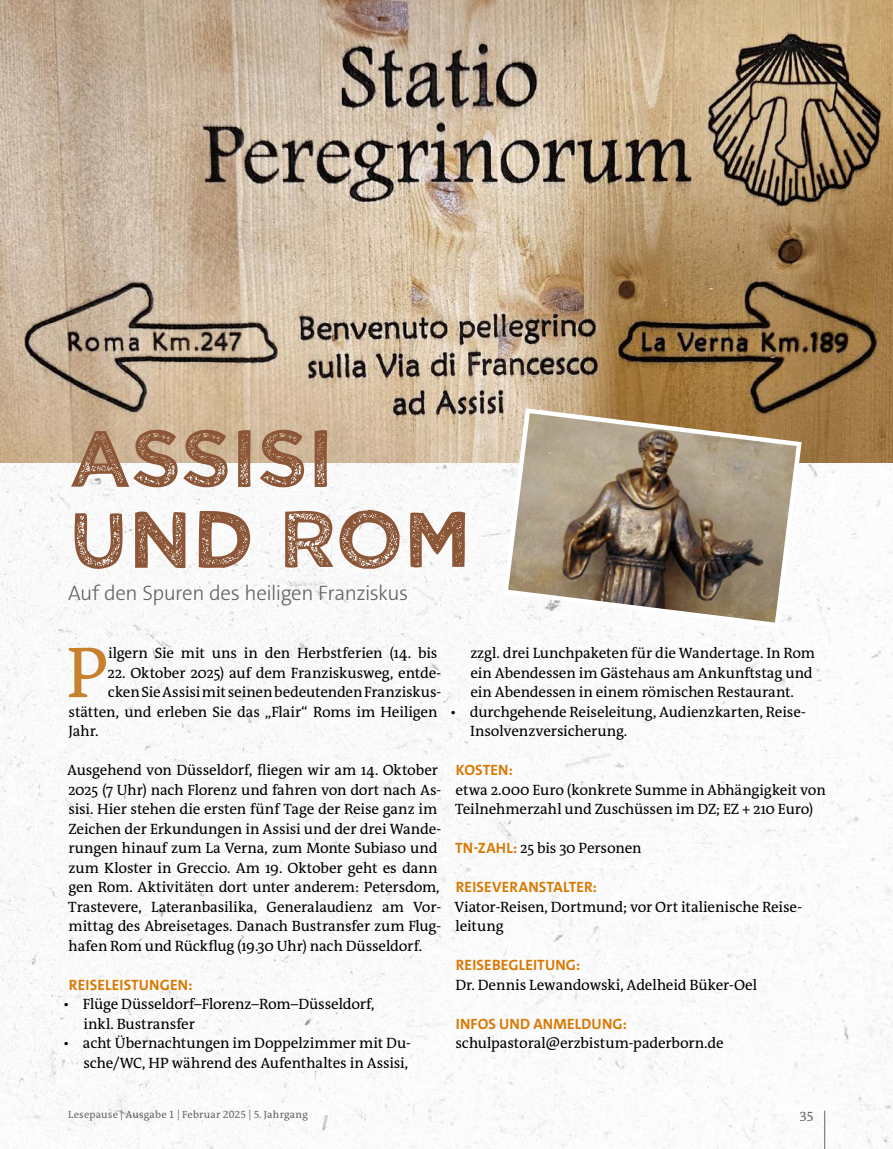
<style>
.page{position:relative;width:893px;height:1149px;background:#fff}
.page>*{position:absolute;margin:0;border:0;box-sizing:border-box;transform-origin:0 0}
.t1{font:80.55px/80.6px "Wicked Grit";letter-spacing:-.015em;color:#8c5738}
.t2{font:72.75px "The Antiqua B W5 Plain";color:#c7802b}
.t3{font:300 21px "The Sans C4 s";letter-spacing:-.025em;color:#636362}
.t4{font:15px/19.5px "The Antiqua B W5 Plain";letter-spacing:-.005em;color:#000}
.t5{font:700 15px "The Sans C4 s";letter-spacing:.01em;color:#d97904}
.t6{font:13.5px "The Antiqua B W5 Plain";color:#636362}
.t7{font:10.5px "The Antiqua B W5 Plain";letter-spacing:.015em;color:#636362}
.s1{font-family:"The Sans C4 s";font-weight:700;color:#d97904}
</style>
<div class="page">
<img style="left:0;top:463px;width:893px;height:685px">
<img style="left:0;top:0;width:893px;height:463px">
<hr style="left:824px;top:1110px;width:1px;height:38px;background:#636362">
<svg style="left:501px;top:405px;width:303px;height:225px"></svg>
<h1 class="t1" style="left:68px;top:413px;width:406px">ASSISI<br>UND ROM</h1>
<h3 class="t3" style="left:68px;top:578px;width:342px">Auf den Spuren des heiligen Franziskus</h3>
<h2 class="t2" style="left:66px;top:625px;width:44px">P</h2>
<p class="t4" style="left:108px;top:643px;width:331px">ilgern Sie mit uns in den Herbstferien (14. bis</p>
<p class="t4" style="left:108px;top:662px;width:335px">22. Oktober 2025) auf dem Franziskusweg, entde-</p>
<p class="t4" style="left:108px;top:682px;width:335px">cken Sie Assisi mit seinen bedeutenden Franziskus-</p>
<p class="t4" style="left:69px;top:701px;width:370px">stätten, und erleben Sie das „Flair“ Roms im Heiligen</p>
<p class="t4" style="left:68px;top:721px;width:32px">Jahr.</p>
<p class="t4" style="left:67px;top:760px;width:375px">Ausgehend von Düsseldorf, fliegen wir am 14. Oktober 2025 (7 Uhr) nach Florenz und fahren von dort nach As&shy;sisi. Hier stehen die ersten fünf Tage der Reise ganz im Zeichen der Erkundungen in Assisi und der drei Wande&shy;rungen hinauf zum La Verna, zum Monte Subiaso und zum Kloster in Greccio. Am 19. Oktober geht es dann gen Rom. Aktivitäten dort unter anderem: Petersdom, Trastevere, Lateranbasilika, Generalaudienz am Vor&shy;mittag des Abreisetages. Danach Bustransfer zum Flug&shy;hafen Rom und Rückflug (19.30 Uhr) nach Düsseldorf.</p>
<p class="t5" style="left:69px;top:974px;width:125px">REISELEISTUNGEN:</p>
<p class="t4" style="left:83px;top:994px;width:293px;text-indent:-20px">• Flüge Düsseldorf–Florenz–Rom–Düsseldorf, inkl. Bustransfer</p>
<p class="t4" style="left:63px;top:1033px;width:349px;text-align:right">• acht Übernachtungen im Doppelzimmer mit Du&shy;sche/WC, HP während des Aufenthaltes in Assisi,</p>
<p class="t4" style="left:470px;top:643px;width:346px">zzgl. drei Lunchpaketen für die Wandertage. In Rom ein Abendessen im Gästehaus am Ankunftstag und ein Abendessen in einem römischen Restaurant.</p>
<p class="t4" style="left:470px;top:701px;width:337px;text-indent:-20px">• durchgehende Reiseleitung, Audienzkarten, Reise-<br>Insolvenzversicherung.</p>
<p class="t5" style="left:456px;top:760px;width:59px">KOSTEN:</p>
<p class="t4" style="left:455px;top:779px;width:372px">etwa 2.000 Euro (konkrete Summe in Abhängigkeit von<br>Teilnehmerzahl und Zuschüssen im DZ; EZ + 210 Euro)</p>
<p class="t4" style="left:455px;top:838px;width:188px"><span class="s1">TN-ZAHL:</span> 25 bis 30 Personen</p>
<p class="t5" style="left:456px;top:877px;width:143px">REISEVERANSTALTER:</p>
<p class="t4" style="left:454px;top:896px;width:349px">Viator-Reisen, Dortmund; vor Ort italienische Reise&shy;leitung</p>
<p class="t5" style="left:456px;top:955px;width:126px">REISEBEGLEITUNG:</p>
<p class="t4" style="left:455px;top:974px;width:303px">Dr. Dennis Lewandowski, Adelheid Büker-Oel</p>
<p class="t5" style="left:456px;top:1013px;width:173px">INFOS UND ANMELDUNG:</p>
<p class="t4" style="left:455px;top:1033px;width:270px">schulpastoral@erzbistum-paderborn.de</p>
<p class="t7" style="left:68px;top:1107px;width:241px">Lesepause | Ausgabe 1 | Februar 2025 | 5. Jahrgang</p>
<p class="t6" style="left:799px;top:1107px;width:16px">35</p>
</div>
